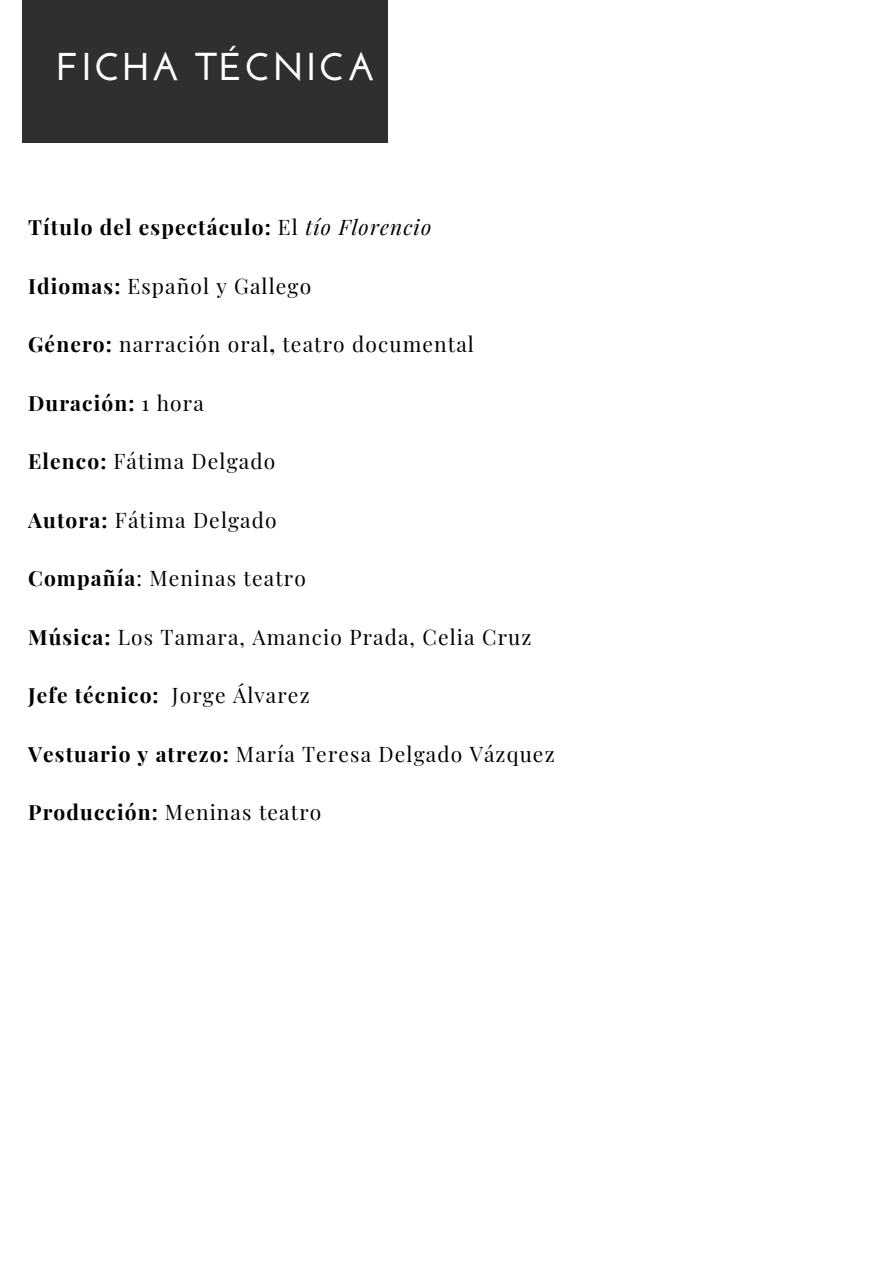
<style>
.page{position:relative;width:893px;height:1264px;background:#fff}
.page>*{position:absolute;margin:0;border:0;box-sizing:border-box;transform-origin:0 0}
.t1{font:700 38.7px "Josefin Sans";letter-spacing:.055em;color:#fff}
.t2{font:21px "Playfair Display";letter-spacing:.055em;color:#000}
.t3{font:700 21px "Playfair Display";letter-spacing:.055em;color:#000}
.s1{font-weight:400}
.s2{font-weight:400;font-style:italic}
.s3{font-weight:700}
</style>
<div class="page">
<div style="left:22px;top:0;width:365px;height:142px;background:#2f2f2f"></div>
<h1 class="t1" style="left:56px;top:51px;width:320px">FICHA TÉCNICA</h1>
<p class="t3" style="left:28px;top:212px;width:404px">Título del espectáculo: <span class="s1">El</span> <span class="s2">tío Florencio</span></p>
<p class="t2" style="left:28px;top:271px;width:284px"><span class="s3">Idiomas:</span> Español y Gallego</p>
<p class="t2" style="left:28px;top:329px;width:447px"><span class="s3">Género:</span> narración oral<span class="s3">,</span> teatro documental</p>
<p class="t3" style="left:28px;top:388px;width:177px">Duración: <span class="s1">1 hora</span></p>
<p class="t2" style="left:28px;top:446px;width:249px"><span class="s3">Elenco:</span> Fátima Delgado</p>
<p class="t2" style="left:28px;top:505px;width:250px"><span class="s3">Autora:</span> Fátima Delgado</p>
<p class="t2" style="left:28px;top:563px;width:279px"><span class="s3">Compañía</span>: Meninas teatro</p>
<p class="t2" style="left:28px;top:622px;width:504px"><span class="s3">Música:</span> Los Tamara, Amancio Prada, Celia Cruz</p>
<p class="t3" style="left:28px;top:680px;width:283px">Jefe técnico: <span class="s1">Jorge Álvarez</span></p>
<p class="t2" style="left:28px;top:738px;width:528px"><span class="s3">Vestuario y atrezo:</span> María Teresa Delgado Vázquez</p>
<p class="t2" style="left:28px;top:797px;width:295px"><span class="s3">Producción:</span> Meninas teatro</p>
</div>
